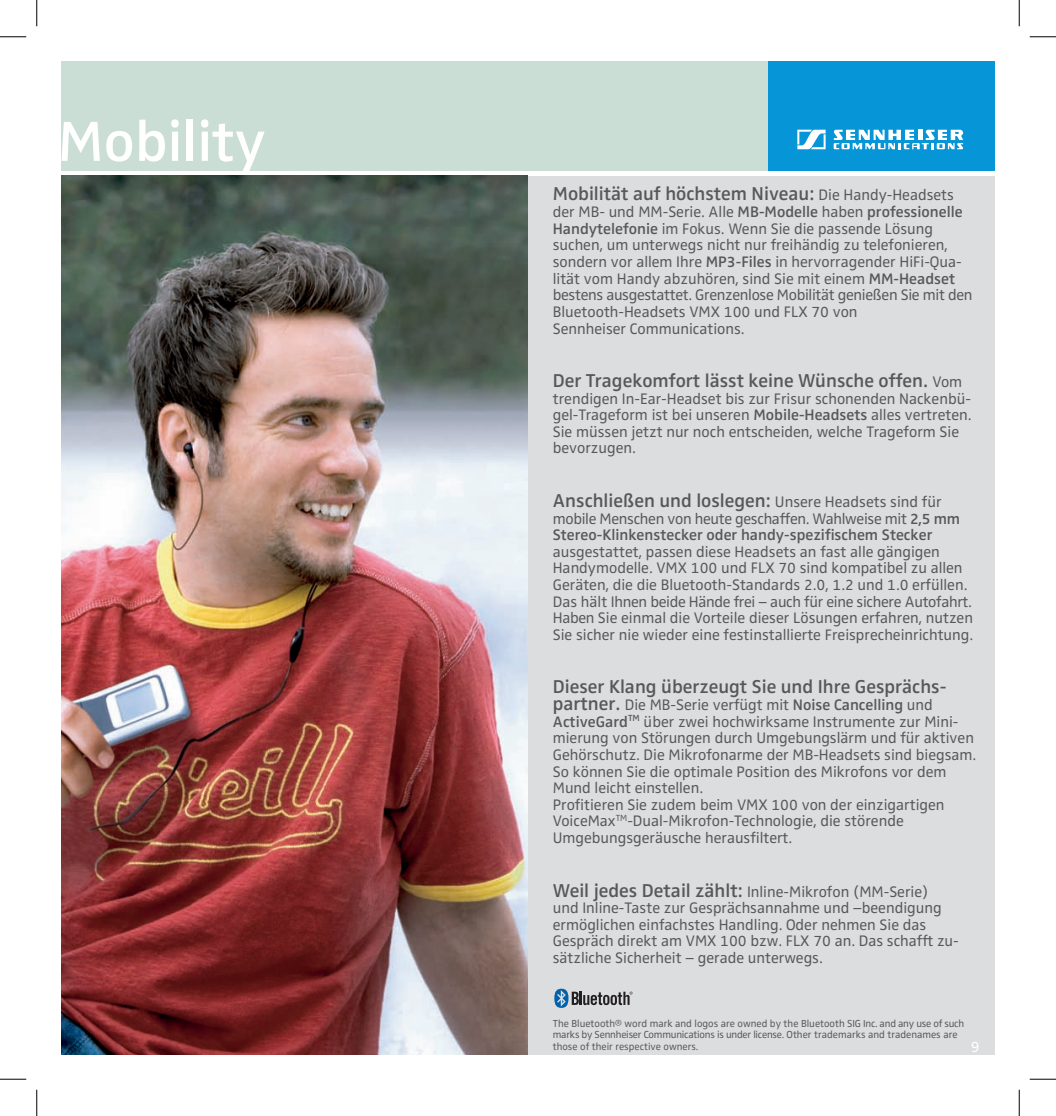
<style>
.page{position:relative;width:1056px;height:1116px;background:#fff}
.page>*{position:absolute;margin:0;border:0;box-sizing:border-box;transform-origin:0 0}
.t1{font:600 58.45px "Sennheiser";color:#fff}
.t2{font:600 19.25px "Sennheiser";color:#57585a}
.t3{font:15.75px/16.6px "Sennheiser";color:#57585a}
.t4{font:600 15.75px/16.6px "Sennheiser";color:#57585a}
.t5{font:15.75px "Sennheiser";color:#fff}
.t6{font:10.5px/11.4px "Sennheiser";color:#57585a}
.s1{font-weight:400;font-size:15.75px}
.s2{font-weight:600}
.s3{font-weight:400}
.s4{font-weight:600;font-size:19.25px}
</style>
<div class="page">
<div style="left:528px;top:176px;width:466px;height:878px;background:#dcdddf"></div>
<div style="left:62px;top:62px;width:932px;height:109px;background:#caded5"></div>
<div style="left:768px;top:62px;width:226px;height:109px;background:#0696d7"></div>
<img style="left:62px;top:176px;width:466px;height:878px">
<svg style="left:797px;top:130px;width:28px;height:19px"></svg>
<svg style="left:833px;top:130px;width:130px;height:19px"></svg>
<svg style="left:554px;top:988px;width:78px;height:19px"></svg>
<svg style="left:0;top:36px;width:26px;height:1px"></svg>
<svg style="left:1029px;top:36px;width:27px;height:1px"></svg>
<svg style="left:0;top:1078px;width:26px;height:1px"></svg>
<svg style="left:1029px;top:1078px;width:27px;height:1px"></svg>
<svg style="left:36px;top:0;width:1px;height:26px"></svg>
<svg style="left:36px;top:1089px;width:1px;height:26px"></svg>
<svg style="left:1019px;top:0;width:1px;height:26px"></svg>
<svg style="left:1019px;top:1089px;width:1px;height:26px"></svg>
<h1 class="t1" style="left:58px;top:107px;width:209px">Mobility</h1>
<p class="t2" style="left:553px;top:183px;width:403px">Mobilität auf höchstem Niveau: <span class="s1">Die Handy-Headsets</span></p>
<p class="t3" style="left:553px;top:203px;width:421px">der MB- und MM-Serie. Alle <span class="s2">MB-Modelle</span> haben <span class="s2">professionelle Handytelefonie</span> im Fokus. Wenn Sie die passende Lösung suchen, um unterwegs nicht nur freihändig zu telefonieren, sondern vor allem Ihre <span class="s2">MP3-Files</span> in hervorragender HiFi-Qua&shy;lität vom Handy abzuhören, sind Sie mit einem <span class="s2">MM-Headset </span>bestens ausgestattet. Grenzenlose Mobilität genießen Sie mit den Bluetooth-Headsets VMX 100 und FLX 70 von<br>Sennheiser Communications.</p>
<p class="t2" style="left:553px;top:369px;width:411px">Der Tragekomfort lässt keine Wünsche offen. <span class="s1">Vom</span></p>
<p class="t3" style="left:553px;top:390px;width:420px">trendigen In-Ear-Headset bis zur Frisur schonenden Nackenbü&shy;gel-Trageform ist bei unseren <span class="s2">Mobile-Headsets</span> alles vertreten.<br>Sie müssen jetzt nur noch entscheiden, welche Trageform Sie bevorzugen.</p>
<p class="t2" style="left:553px;top:489px;width:390px">Anschließen und loslegen: <span class="s1">Unsere Headsets sind für</span></p>
<p class="t4" style="left:553px;top:509px;width:409px"><span class="s3">mobile Menschen von heute geschaffen. Wahlweise mit</span> 2,5 mm<br>Stereo-Klinkenstecker oder handy-spezifischem Stecker</p>
<p class="t3" style="left:553px;top:543px;width:422px">ausgestattet, passen diese Headsets an fast alle gängigen Handymodelle. VMX 100 und FLX 70 sind kompatibel zu allen Geräten, die die Bluetooth-Standards 2.0, 1.2 und 1.0 erfüllen.<br>Das hält Ihnen beide Hände frei – auch für eine sichere Autofahrt.<br>Haben Sie einmal die Vorteile dieser Lösungen erfahren, nutzen Sie sicher nie wieder eine festinstallierte Freisprecheinrichtung.</p>
<p class="t2" style="left:553px;top:675px;width:395px">Dieser Klang überzeugt Sie und Ihre Gesprächs-</p>
<p class="t3" style="left:553px;top:696px;width:425px"><span class="s4">partner.</span> Die MB-Serie verfügt mit <span class="s2">Noise Cancelling</span> und <span class="s2">ActiveGard</span><sup>TM</sup> über zwei hochwirksame Instrumente zur Mini&shy;mierung von Störungen durch Umgebungslärm und für aktiven Gehörschutz. Die Mikrofonarme der MB-Headsets sind biegsam.<br>So können Sie die optimale Position des Mikrofons vor dem Mund leicht einstellen.<br>Profitieren Sie zudem beim VMX 100 von der einzigartigen VoiceMax<sup>TM</sup>-Dual-Mikrofon-Technologie, die störende Umgebungsgeräusche herausfiltert.</p>
<p class="t3" style="left:553px;top:882px;width:407px"><span class="s4">Weil jedes Detail zählt:</span> Inline-Mikrofon (MM-Serie)<br>und Inline-Taste zur Gesprächsannahme und –beendigung ermöglichen einfachstes Handling. Oder nehmen Sie das Gespräch direkt am VMX 100 bzw. FLX 70 an. Das schafft zu&shy;sätzliche Sicherheit – gerade unterwegs.</p>
<p class="t6" style="left:553px;top:1017px;width:413px">The Bluetooth® word mark and logos are owned by the Bluetooth SIG Inc. and any use of such marks by Sennheiser Communications is under license. Other trademarks and tradenames are those of their respective owners.</p>
<p class="t5" style="left:970px;top:1037px;width:10px">9</p>
</div>
